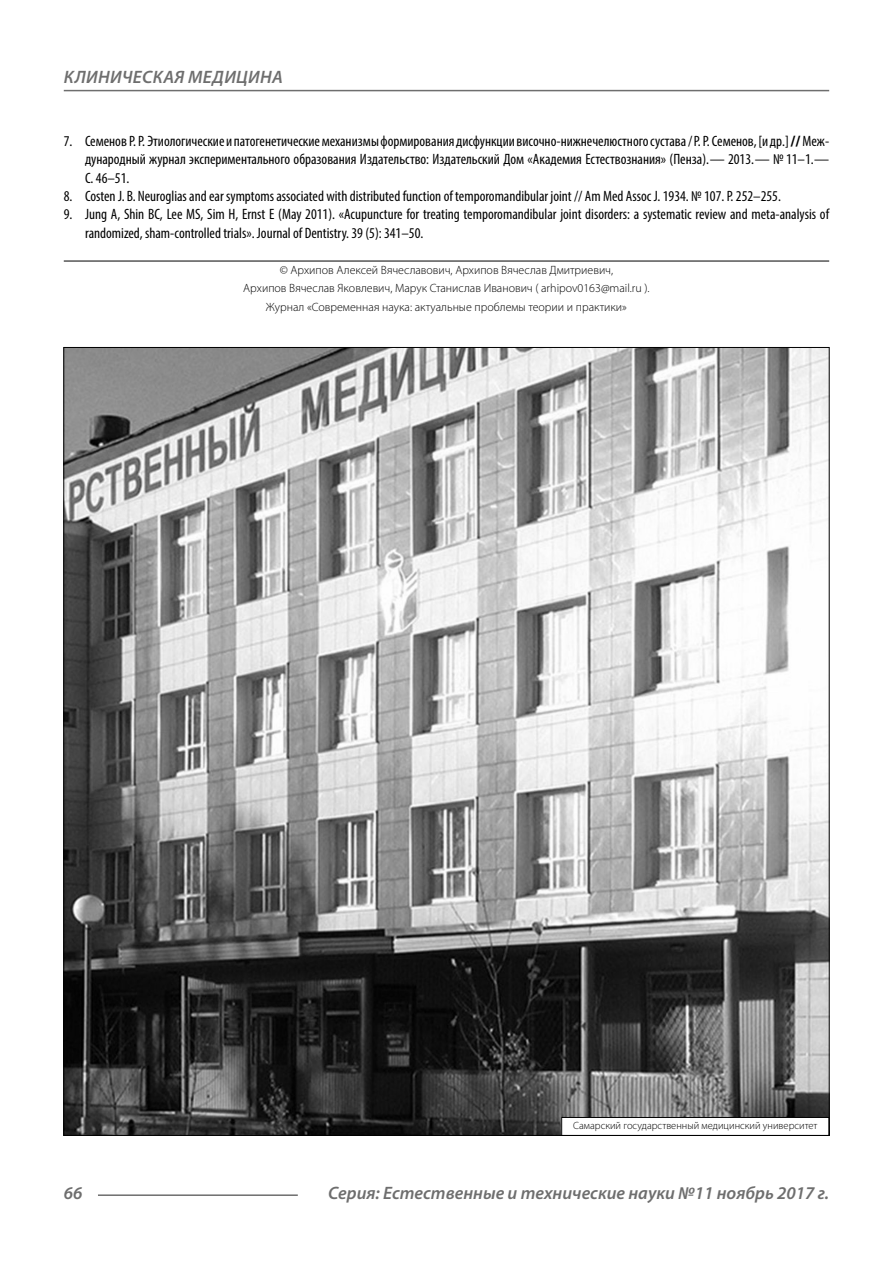
<style>
.page{position:relative;width:893px;height:1263px;background:#fff}
.page>*{position:absolute;margin:0;border:0;box-sizing:border-box;transform-origin:0 0}
.t1{font:italic 600 18px "Myriad Pro";color:#6e6e6e}
.t2{font:italic 600 18px "Myriad Pro";letter-spacing:.02em;color:#6e6e6e}
.t3{font:condensed 15px/18.3px "Myriad Pro";color:#000;text-align:justify}
.Copy{font:300 12px/18.3px "Myriad Pro";color:#000;text-align:center}
.Author-doc{font:300 10.5px "Myriad Pro";color:#000}
.s1{font-weight:700;font-stretch:normal}
</style>
<div class="page">
<hr style="left:98px;top:1194px;width:200px;height:2px;background:#6e6e6e">
<hr style="left:64px;top:90px;width:765px;height:1px;background:#6e6e6e">
<hr style="left:64px;top:261px;width:765px;height:1px;background:#000">
<img style="left:65px;top:349px;width:763px;height:785px">
<div style="left:562px;top:1117px;width:267px;height:18px;background:#fff"></div>
<div style="left:561px;top:1117px;width:268px;height:19px;border:1px solid #000"></div>
<p class="t2" style="left:64px;top:66px;width:220px">КЛИНИЧЕСКАЯ МЕДИЦИНА</p>
<p class="t3" style="left:85px;top:132px;width:746px;text-indent:-21px">7. Семенов Р.Р. Этиологические и патогенетические механизмы формирования дисфункции височно-нижнечелюстного сустава / Р.Р. Семенов, [и др.] <span class="s1">//</span> Меж&shy;дународный журнал экспериментального образования Издательство: Издательский Дом «Академия Естествознания» (Пенза).— 2013.— № 11–1.— С. 46–51.</p>
<p class="t3" style="left:64px;top:187px;width:719px">8. Costen J. B. Neuroglias and ear symptoms associated with distributed function of temporomandibular joint // Am Med Assoc J. 1934. № 107. P. 252–255.</p>
<p class="t3" style="left:85px;top:205px;width:745px;text-indent:-21px">9. Jung A, Shin BC, Lee MS, Sim H, Ernst E (May 2011). «Acupuncture for treating temporomandibular joint disorders: a systematic review and meta-analysis of randomized, sham-controlled trials». Journal of Dentistry. 39 (5): 341–50.</p>
<p class="Copy" style="left:243px;top:261px;width:408px">© Архипов Алексей Вячеславович, Архипов Вячеслав Дмитриевич,<br>Архипов Вячеслав Яковлевич, Марук Станислав Иванович ( arhipov0163@mail.ru ).<br>Журнал «Современная наука: актуальные проблемы теории и практики»</p>
<p class="Author-doc" style="left:573px;top:1119px;width:246px">Самарский государственный медицинский университет</p>
<p class="t1" style="left:64px;top:1182px;width:20px">66</p>
<p class="t1" style="left:328px;top:1182px;width:503px">Серия: Естественные и технические науки №11 ноябрь 2017 г.</p>
</div>
